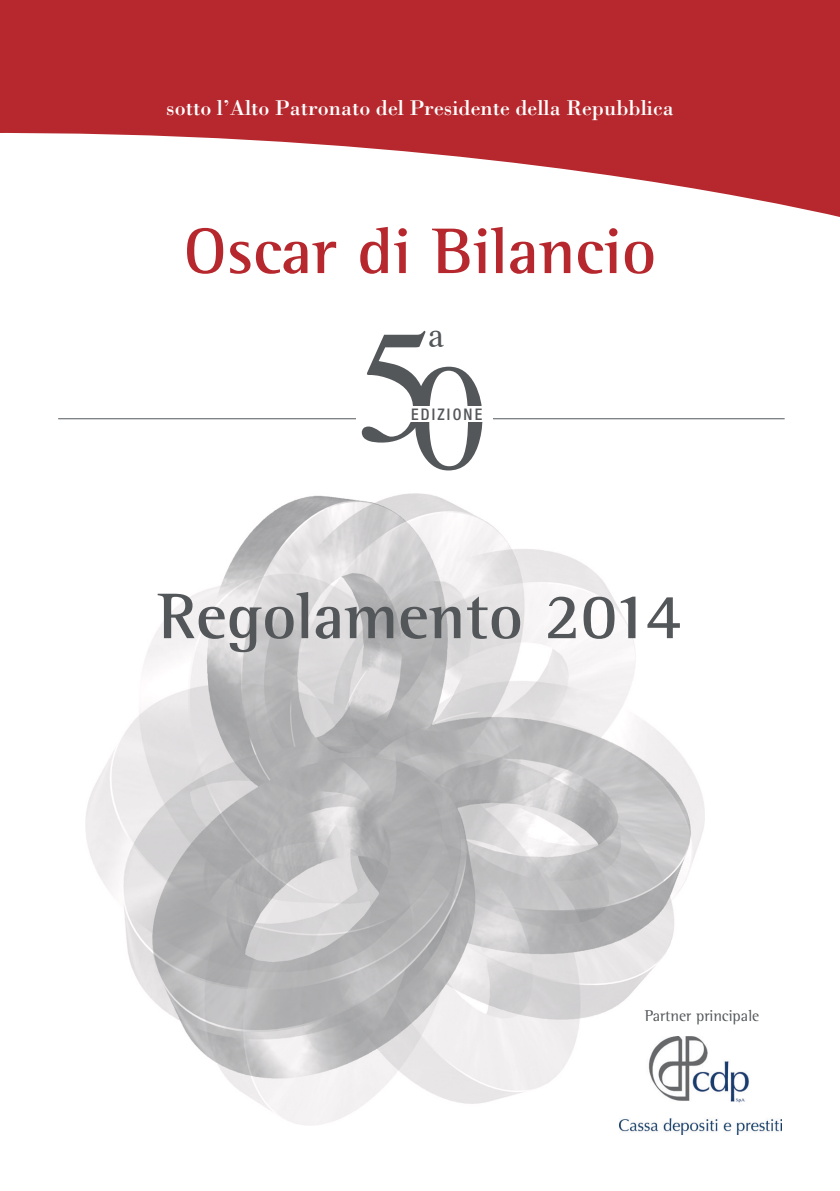
<style>
.page{position:relative;width:840px;height:1191px;background:#fff}
.page>*{position:absolute;margin:0;border:0;box-sizing:border-box;transform-origin:0 0}
.t1{font:700 66px "Rotis Semi Serif Std";color:#b6282d}
.t2{font:700 66px "Rotis Semi Serif Std";color:#54575a}
.t3{font:36px "Times";color:#54575a}
.t4{font:22px "Bodoni Std";color:#fff}
.t5{font:16px "Rotis Semi Serif Std";color:#54575a}
.t6{font:500 condensed 16px "Helvetica Neue LT Std";letter-spacing:.14em;color:#54575a}
</style>
<div class="page">
<svg style="left:0;top:0;width:839px;height:217px;fill:#b6282d"></svg>
<img style="left:85px;top:493px;width:619px;height:632px">
<hr style="left:58px;top:418px;width:726px;height:1px;background:#54575a">
<div style="left:355px;top:407px;width:137px;height:29px;background:#fff"></div>
<svg style="left:367px;top:331px;width:115px;height:75px"></svg>
<svg style="left:361px;top:422px;width:121px;height:48px"></svg>
<img style="left:619px;top:1036px;width:162px;height:98px">
<p class="t4" style="left:166px;top:94px;width:509px">sotto l’Alto Patronato del Presidente della Repubblica</p>
<p class="t1" style="left:184px;top:211px;width:474px">Oscar di Bilancio</p>
<p class="t3" style="left:428px;top:302px;width:17px">a</p>
<p class="t6" style="left:411px;top:404px;width:73px">EDIZIONE</p>
<p class="t2" style="left:158px;top:576px;width:525px">Regolamento 2014</p>
<p class="t5" style="left:644px;top:1006px;width:116px">Partner principale</p>
</div>
